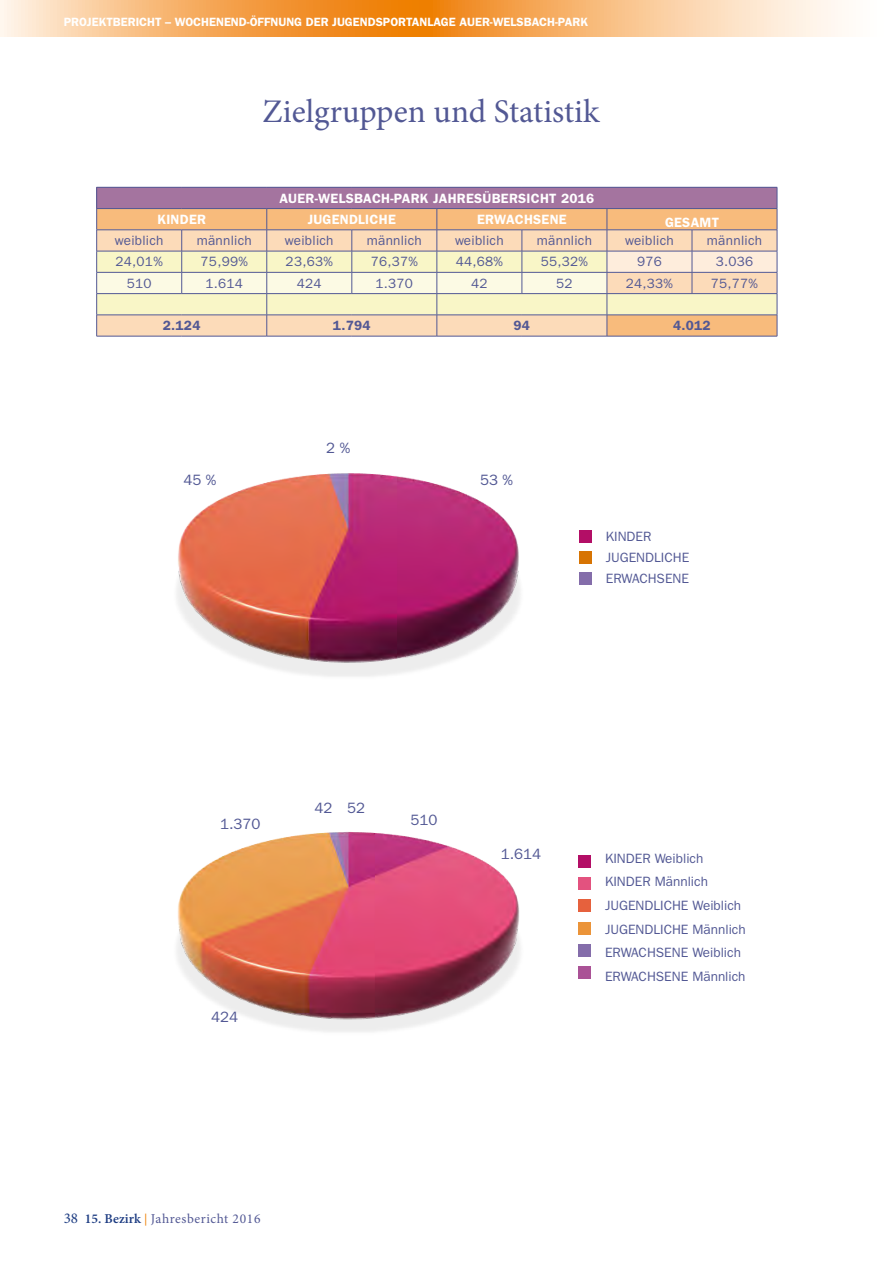
<style>
.page{position:relative;width:893px;height:1263px;background:#fff}
.page>*{position:absolute;margin:0;border:0;box-sizing:border-box;transform-origin:0 0}
.t1{font:33px "Minion Pro";color:#525894}
.t2{font:15px "ITC Franklin Gothic Std";color:#525894}
.t3{font:13.5px/23.5px "ITC Franklin Gothic Std";color:#525894}
.t4{font:600 13.5px "ITC Franklin Gothic Std";letter-spacing:.02em;color:#fff}
.t5{font:13.5px "ITC Franklin Gothic Std";letter-spacing:.02em;color:#525894}
.t6{font:13.5px "Minion Pro";letter-spacing:.04em;color:#525894}
.t7{font:600 13.5px "ITC Franklin Gothic Std";letter-spacing:.02em;color:#525894}
.t8{font:600 12px "ITC Franklin Gothic Std";color:#fff}
.s1{font-size:15px;color:#1d3c82}
.s2{font-weight:600;color:#1d3c82}
.s3{font-family:"Helvetica Neue";font-size:12px;color:#ee7f00}
</style>
<div class="page">
<svg style="left:96px;top:187px;width:682px;height:149px;background:#e4cab1"></svg>
<hr style="left:96px;top:336px;width:86px;height:1px;background:#525894">
<hr style="left:182px;top:336px;width:85px;height:1px;background:#525894">
<hr style="left:267px;top:336px;width:85px;height:1px;background:#525894">
<hr style="left:352px;top:336px;width:85px;height:1px;background:#525894">
<hr style="left:437px;top:336px;width:85px;height:1px;background:#525894">
<hr style="left:522px;top:336px;width:85px;height:1px;background:#525894">
<hr style="left:607px;top:336px;width:85px;height:1px;background:#525894">
<hr style="left:692px;top:336px;width:85px;height:1px;background:#525894">
<div style="left:579px;top:530px;width:13px;height:13px;background:#b30e66"></div>
<div style="left:579px;top:551px;width:13px;height:13px;background:#d77403"></div>
<div style="left:579px;top:572px;width:13px;height:13px;background:#846daa"></div>
<img style="left:176px;top:473px;width:345px;height:204px">
<div style="left:578px;top:855px;width:13px;height:13px;background:#b30e66"></div>
<div style="left:578px;top:877px;width:13px;height:13px;background:#e3527f"></div>
<div style="left:578px;top:899px;width:13px;height:13px;background:#e6613d"></div>
<div style="left:578px;top:922px;width:13px;height:12px;background:#eb9439"></div>
<div style="left:578px;top:944px;width:13px;height:13px;background:#846daa"></div>
<div style="left:578px;top:966px;width:13px;height:13px;background:#aa5296"></div>
<img style="left:177px;top:832px;width:343px;height:200px">
<svg style="left:0;top:0;width:845px;height:36px;background:#f7b876"></svg>
<p class="t8" style="left:64px;top:14px;width:526px">PROJEKTBERICHT – WOCHENEND-ÖFFNUNG DER JUGENDSPORTANLAGE AUER-WELSBACH-PARK</p>
<h1 class="t1" style="left:263px;top:89px;width:339px">Zielgruppen und Statistik</h1>
<p class="t4" style="left:279px;top:190px;width:317px">AUER-WELSBACH-PARK JAHRESÜBERSICHT 2016</p>
<p class="t4" style="left:157px;top:211px;width:50px">KINDER</p>
<p class="t4" style="left:308px;top:211px;width:90px">JUGENDLICHE</p>
<p class="t4" style="left:477px;top:211px;width:91px">ERWACHSENE</p>
<p class="t4" style="left:665px;top:214px;width:56px">GESAMT</p>
<p class="t5" style="left:115px;top:233px;width:50px">weiblich</p>
<p class="t5" style="left:197px;top:233px;width:57px">männlich</p>
<p class="t5" style="left:285px;top:233px;width:50px">weiblich</p>
<p class="t5" style="left:367px;top:233px;width:57px">männlich</p>
<p class="t5" style="left:455px;top:233px;width:50px">weiblich</p>
<p class="t5" style="left:537px;top:233px;width:57px">männlich</p>
<p class="t5" style="left:625px;top:233px;width:50px">weiblich</p>
<p class="t5" style="left:707px;top:233px;width:57px">männlich</p>
<p class="t3" style="left:116px;top:250px;width:49px">24,01%</p>
<p class="t3" style="left:201px;top:250px;width:49px">75,99%</p>
<p class="t3" style="left:286px;top:250px;width:49px">23,63%</p>
<p class="t3" style="left:371px;top:250px;width:49px">76,37%</p>
<p class="t3" style="left:456px;top:250px;width:49px">44,68%</p>
<p class="t3" style="left:541px;top:250px;width:49px">55,32%</p>
<p class="t3" style="left:637px;top:250px;width:26px">976</p>
<p class="t3" style="left:716px;top:250px;width:39px">3.036</p>
<p class="t3" style="left:127px;top:271px;width:26px">510</p>
<p class="t3" style="left:205px;top:271px;width:39px">1.614</p>
<p class="t3" style="left:297px;top:271px;width:26px">424</p>
<p class="t3" style="left:375px;top:271px;width:39px">1.370</p>
<p class="t3" style="left:471px;top:271px;width:18px">42</p>
<p class="t3" style="left:556px;top:271px;width:18px">52</p>
<p class="t3" style="left:626px;top:271px;width:49px">24,33%</p>
<p class="t3" style="left:711px;top:271px;width:49px">75,77%</p>
<p class="t7" style="left:163px;top:318px;width:39px">2.124</p>
<p class="t7" style="left:333px;top:318px;width:39px">1.794</p>
<p class="t7" style="left:514px;top:318px;width:18px">94</p>
<p class="t7" style="left:673px;top:318px;width:39px">4.012</p>
<p class="t2" style="left:326px;top:439px;width:25px">2 %</p>
<p class="t2" style="left:183px;top:471px;width:34px">45 %</p>
<p class="t2" style="left:480px;top:471px;width:34px">53 %</p>
<p class="t3" style="left:606px;top:526px;width:85px;line-height:21px">KINDER<br>JUGENDLICHE<br>ERWACHSENE</p>
<p class="t2" style="left:314px;top:799px;width:19px">42</p>
<p class="t2" style="left:347px;top:799px;width:19px">52</p>
<p class="t2" style="left:220px;top:816px;width:42px">1.370</p>
<p class="t2" style="left:410px;top:811px;width:28px">510</p>
<p class="t2" style="left:211px;top:1008px;width:28px">424</p>
<p class="t2" style="left:501px;top:845px;width:42px">1.614</p>
<p class="t3" style="left:605px;top:847px;width:142px">KINDER Weiblich<br>KINDER Männlich<br>JUGENDLICHE Weiblich<br>JUGENDLICHE Männlich<br>ERWACHSENE Weiblich<br>ERWACHSENE Männlich</p>
<p class="t6" style="left:64px;top:1210px;width:198px"><span class="s1">38</span> <span class="s2">15. Bezirk</span> <span class="s3">|</span> Jahresbericht 2016</p>
</div>
